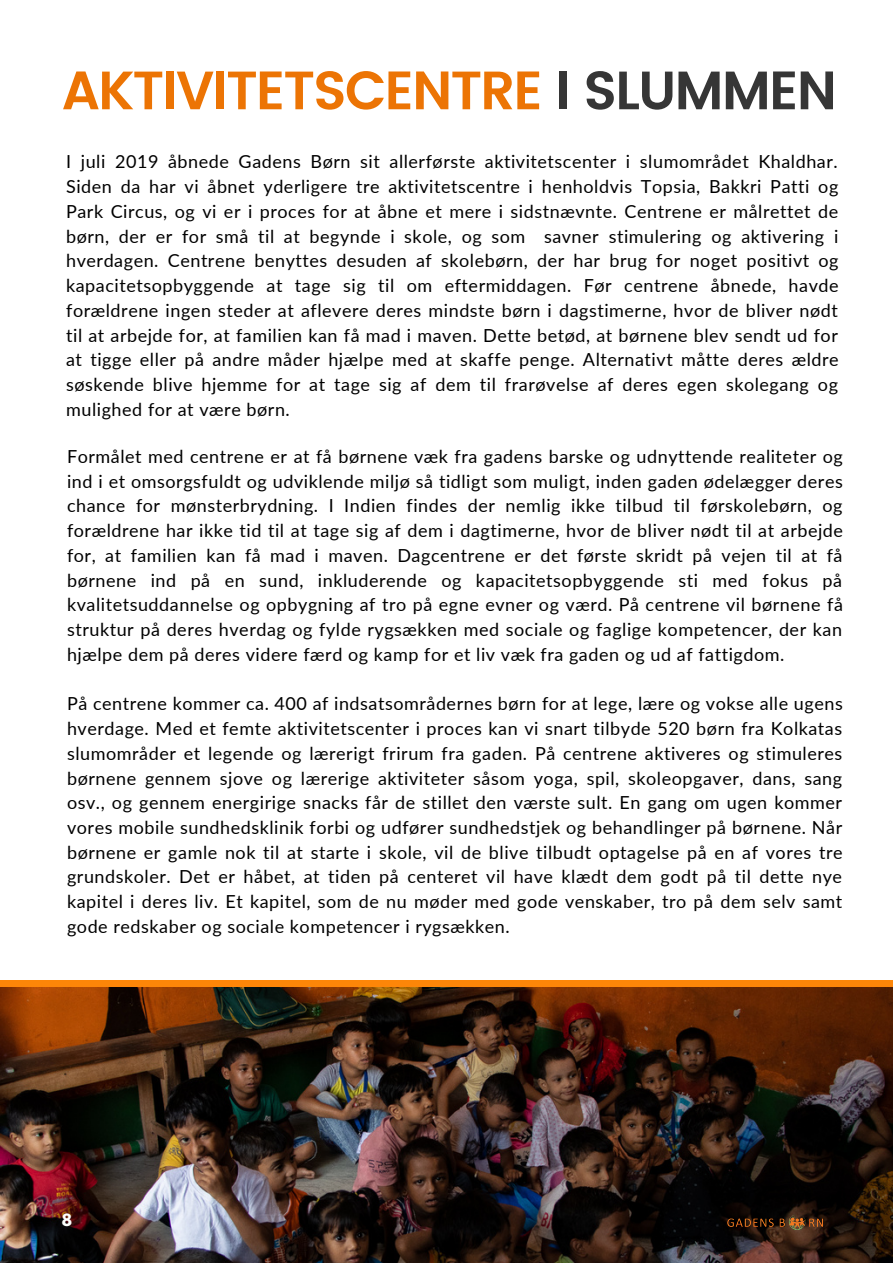
<style>
.page{position:relative;width:893px;height:1264px;background:#fff}
.page>*{position:absolute;margin:0;border:0;box-sizing:border-box;transform-origin:0 0}
.t1{font:600 54px "Poppins";letter-spacing:-.035em;color:#ec7404}
.t2{font:18px/24.8px "Lato";letter-spacing:.03em;color:#000;text-align:justify}
.t3{font:700 15px "League Spartan";color:#fdfffe}
.s1{color:#363636}
</style>
<div class="page">
<div style="left:0;top:980px;width:892px;height:282px;background:#fd8608"></div>
<img style="left:0;top:987px;width:892px;height:275px">
<img style="left:726px;top:1204px;width:99px;height:36px">
<p class="t1" style="left:62px;top:59px;width:776px">AKTIVITETSCENTRE <span class="s1">I SLUMMEN</span></p>
<p class="t2" style="left:66px;top:149px;width:774px">I juli 2019 åbnede Gadens Børn sit allerførste aktivitetscenter i slumområdet Khaldhar.<br>Siden da har vi åbnet yderligere tre aktivitetscentre i henholdvis Topsia, Bakkri Patti og Park Circus, og vi er i proces for at åbne et mere i sidstnævnte. Centrene er målrettet de børn, der er for små til at begynde i skole, og som savner stimulering og aktivering i hverdagen. Centrene benyttes desuden af skolebørn, der har brug for noget positivt og kapacitetsopbyggende at tage sig til om eftermiddagen. Før centrene åbnede, havde forældrene ingen steder at aflevere deres mindste børn i dagstimerne, hvor de bliver nødt til at arbejde for, at familien kan få mad i maven. Dette betød, at børnene blev sendt ud for at tigge eller på andre måder hjælpe med at skaffe penge. Alternativt måtte deres ældre søskende blive hjemme for at tage sig af dem til frarøvelse af deres egen skolegang og mulighed for at være børn.</p>
<p class="t2" style="left:67px;top:443px;width:777px">Formålet med centrene er at få børnene væk fra gadens barske og udnyttende realiteter og ind i et omsorgsfuldt og udviklende miljø så tidligt som muligt, inden gaden ødelægger deres chance for mønsterbrydning. I Indien findes der nemlig ikke tilbud til førskolebørn, og forældrene har ikke tid til at tage sig af dem i dagtimerne, hvor de bliver nødt til at arbejde for, at familien kan få mad i maven. Dagcentrene er det første skridt på vejen til at få børnene ind på en sund, inkluderende og kapacitetsopbyggende sti med fokus på kvalitetsuddannelse og opbygning af tro på egne evner og værd. På centrene vil børnene få struktur på deres hverdag og fylde rygsækken med sociale og faglige kompetencer, der kan hjælpe dem på deres videre færd og kamp for et liv væk fra gaden og ud af fattigdom.</p>
<p class="t2" style="left:67px;top:691px;width:777px">På centrene kommer ca. 400 af indsatsområdernes børn for at lege, lære og vokse alle ugens hverdage. Med et femte aktivitetscenter i proces kan vi snart tilbyde 520 børn fra Kolkatas slumområder et legende og lærerigt frirum fra gaden. På centrene aktiveres og stimuleres børnene gennem sjove og lærerige aktiviteter såsom yoga, spil, skoleopgaver, dans, sang osv., og gennem energirige snacks får de stillet den værste sult. En gang om ugen kommer vores mobile sundhedsklinik forbi og udfører sundhedstjek og behandlinger på børnene. Når børnene er gamle nok til at starte i skole, vil de blive tilbudt optagelse på en af vores tre grundskoler. Det er håbet, at tiden på centeret vil have klædt dem godt på til dette nye kapitel i deres liv. Et kapitel, som de nu møder med gode venskaber, tro på dem selv samt gode redskaber og sociale kompetencer i rygsækken.</p>
<p class="t3" style="left:62px;top:1212px;width:12px">8</p>
</div>
